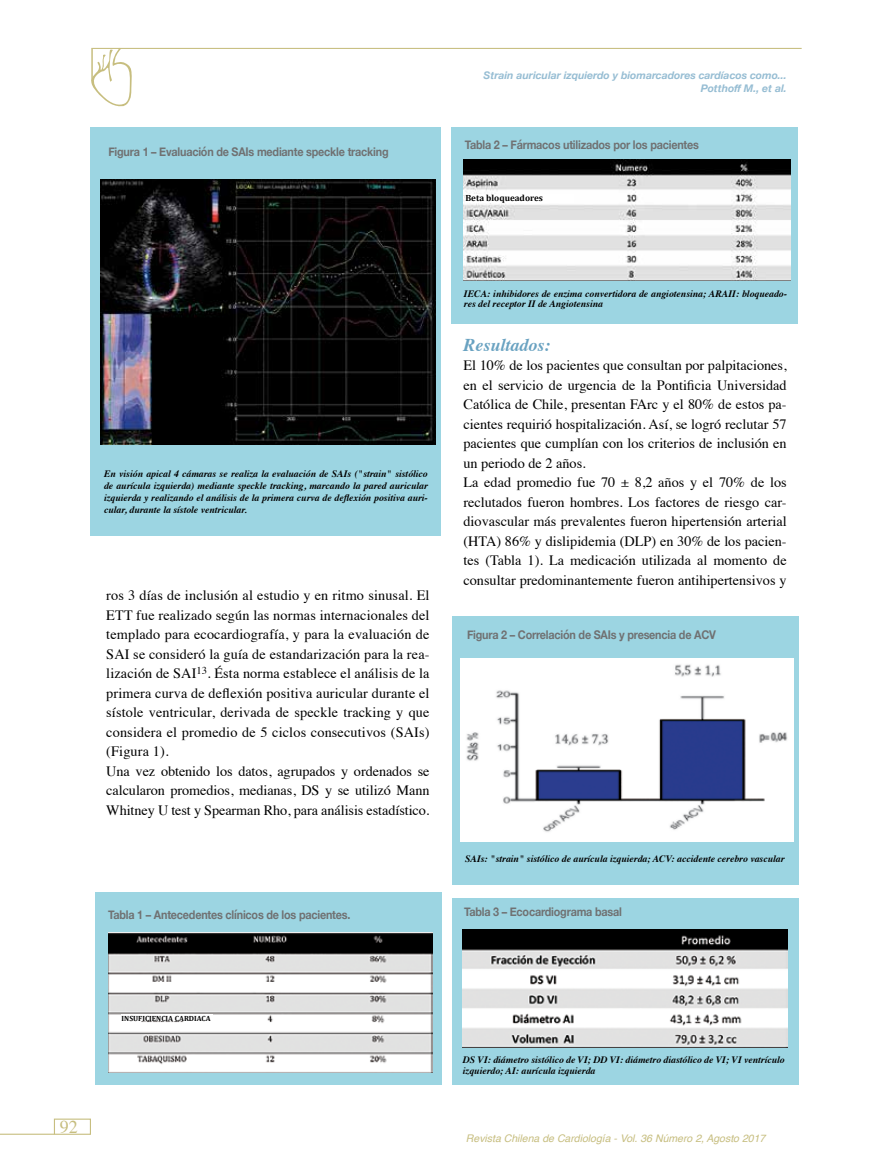
<style>
.page{position:relative;width:893px;height:1170px;background:#fff}
.page>*{position:absolute;margin:0;border:0;box-sizing:border-box;transform-origin:0 0}
.t1{font:italic 700 18px "Times";color:#69a2c1}
.t2{font:18px "Times";color:#c7be80}
.t3{font:14.25px/19.5px "Times";color:#000}
.t4{font:700 12px "Helvetica Neue";letter-spacing:-.02em;color:#707172;scale:.9 1}
.t5{font:italic 700 10.5px/12.6px "Helvetica Neue";color:#96bdd3;text-align:right}
.t6{font:italic 10.5px "Helvetica";color:#c7be80}
.t7{font:italic 700 9.75px/12px "Times";color:#000}
.t8{font:700 9px "Cambria";color:#000}
.t9{font:700 7.5px "Cambria";color:#000}
</style>
<div class="page">
<hr style="left:0;top:1133px;width:54px;height:1px;background:#c7be80">
<div style="left:54px;top:1118px;width:37px;height:16px;border:1px solid #c7be80"></div>
<hr style="left:91px;top:48px;width:711px;height:1px;background:#c7be7f">
<svg style="left:91px;top:48px;width:41px;height:59px"></svg>
<hr style="left:91px;top:49px;width:2px;height:32px;background:#c7be7f">
<div style="left:452px;top:616px;width:346px;height:268px;background:#9cd5e2"></div>
<div style="left:91px;top:127px;width:350px;height:409px;background:#9cd5e2"></div>
<div style="left:95px;top:892px;width:346px;height:192px;background:#9cd5e2"></div>
<img style="left:108px;top:932px;width:325px;height:140px">
<div style="left:452px;top:127px;width:346px;height:196px;background:#9cd5e2"></div>
<img style="left:463px;top:160px;width:328px;height:120px">
<img style="left:100px;top:180px;width:336px;height:265px">
<img style="left:460px;top:659px;width:333px;height:182px">
<div style="left:122px;top:1014px;width:91px;height:6px;background:#fff"></div>
<div style="left:465px;top:193px;width:109px;height:9px;background:#fff"></div>
<div style="left:452px;top:897px;width:346px;height:187px;background:#9cd5e2"></div>
<img style="left:463px;top:929px;width:324px;height:118px">
<p class="t4" style="left:108px;top:143px;width:313px">Figura 1 – Evaluación de SAIs mediante speckle tracking</p>
<p class="t5" style="left:484px;top:70px;width:305px">Strain auricular izquierdo y biomarcadores cardíacos como...<br>Potthoff M., et al.</p>
<p class="t4" style="left:465px;top:135px;width:262px">Tabla 2 – Fármacos utilizados por los pacientes</p>
<p class="t8" style="left:465px;top:191px;width:79px">Beta bloqueadores</p>
<p class="t7" style="left:104px;top:467px;width:325px;text-align:justify">En visión apical 4 cámaras se realiza la evaluación de SAIs ("strain" sistólico de aurícula izquierda) mediante speckle tracking, marcando la pared auricular izquierda y realizando el análisis de la primera curva de deflexión positiva auri&shy;cular, durante la sístole ventricular.</p>
<p class="t3" style="left:106px;top:584px;width:325px">ros 3 días de inclusión al estudio y en ritmo sinusal. El ETT fue realizado según las normas internacionales del templado para ecocardiografía, y para la evaluación de SAI se consideró la guía de estandarización para la rea&shy;lización de SAI<sup>13</sup>. Ésta norma establece el análisis de la primera curva de deflexión positiva auricular durante el sístole ventricular, derivada de speckle tracking y que considera el promedio de 5 ciclos consecutivos (SAIs) (Figura 1).<br>Una vez obtenido los datos, agrupados y ordenados se calcularon promedios, medianas, DS y se utilizó Mann Whitney U test y Spearman Rho, para análisis estadístico.</p>
<p class="t4" style="left:108px;top:904px;width:271px">Tabla 1 – Antecedentes clínicos de los pacientes.</p>
<p class="t7" style="left:464px;top:287px;width:325px;line-height:10.5px">IECA: inhibidores de enzima convertidora de angiotensina; ARAII: bloqueado&shy;res del receptor II de Angiotensina</p>
<p class="t1" style="left:463px;top:328px;width:89px">Resultados:</p>
<p class="t3" style="left:463px;top:354px;width:325px">El 10% de los pacientes que consultan por palpitaciones, en el servicio de urgencia de la Pontificia Universidad Católica de Chile, presentan FArc y el 80% de estos pa&shy;cientes requirió hospitalización. Así, se logró reclutar 57 pacientes que cumplían con los criterios de inclusión en un periodo de 2 años.<br>La edad promedio fue 70 ± 8,2 años y el 70% de los reclutados fueron hombres. Los factores de riesgo car&shy;diovascular más prevalentes fueron hipertensión arterial (HTA) 86% y dislipidemia (DLP) en 30% de los pacien&shy;tes (Tabla 1). La medicación utilizada al momento de consultar predominantemente fueron antihipertensivos y</p>
<p class="t4" style="left:467px;top:625px;width:278px">Figura 2 – Correlación de SAIs y presencia de ACV</p>
<p class="t7" style="left:465px;top:851px;width:321px">SAIs: "strain" sistólico de aurícula izquierda; ACV: accidente cerebro vascular</p>
<p class="t4" style="left:464px;top:902px;width:177px">Tabla 3 – Ecocardiograma basal</p>
<p class="t2" style="left:60px;top:1110px;width:19px">92</p>
<p class="t9" style="left:122px;top:1012px;width:91px">INSUFICIENCIA CARDIACA</p>
<p class="t7" style="left:463px;top:1053px;width:323px;line-height:10.5px">DS VI: diámetro sistólico de VI; DD VI: diámetro diastólico de VI; VI ventrículo izquierdo; AI: aurícula izquierda</p>
<p class="t6" style="left:466px;top:1129px;width:301px">Revista Chilena de Cardiología - Vol. 36 Número 2, Agosto 2017</p>
</div>
